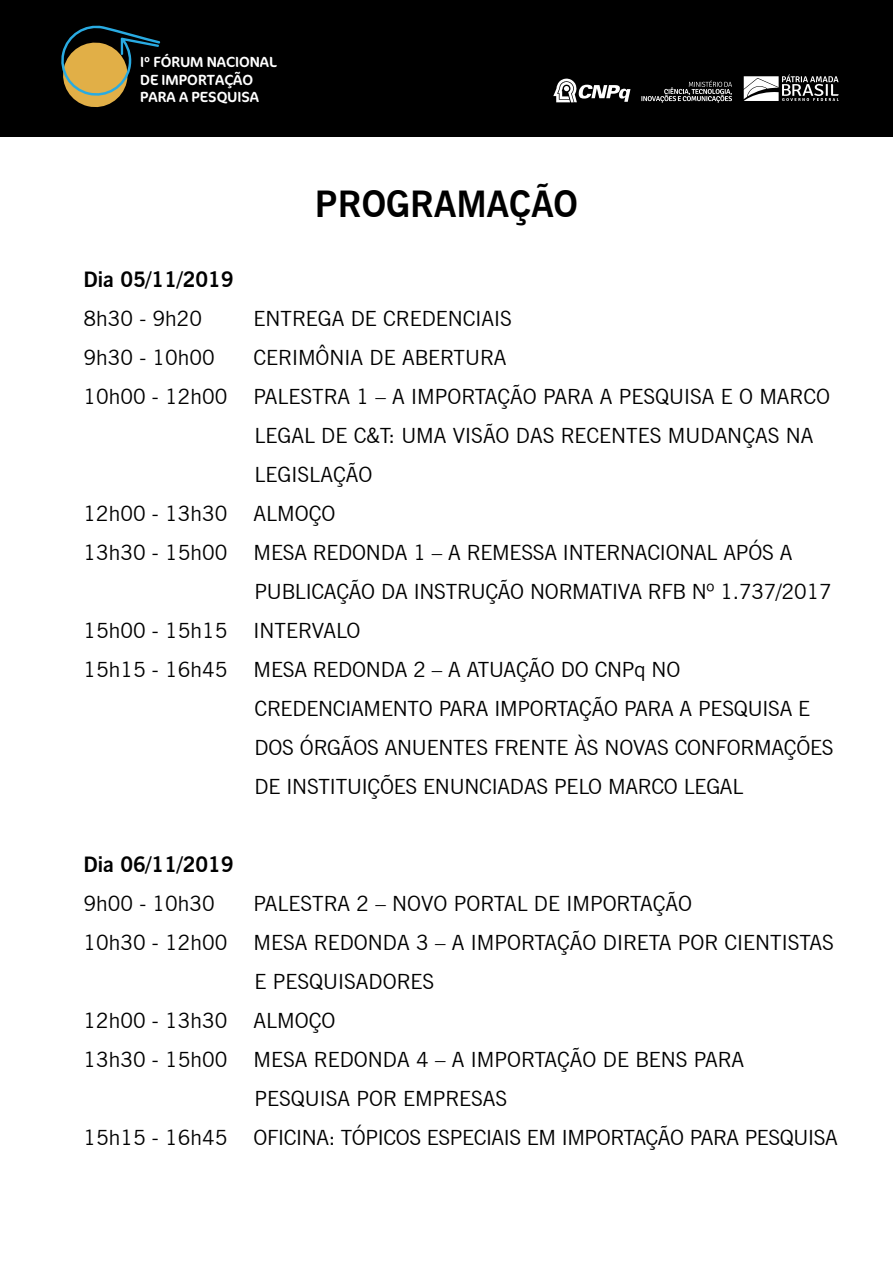
<style>
.page{position:relative;width:893px;height:1263px;background:#fff}
.page>*{position:absolute;margin:0;border:0;box-sizing:border-box;transform-origin:0 0}
.t1{font:700 36px "News Gothic BT";color:#000}
.t2{font:21px/39px "News Gothic BT";color:#000}
.t3{font:700 21px "News Gothic BT";color:#000}
.t4{font:14.85px/17.4px "Cocon";color:#fff}
</style>
<div class="page">
<div style="left:0;top:0;width:893px;height:137px;background:#000"></div>
<svg style="left:61px;top:25px;width:100px;height:82px"></svg>
<svg style="left:641px;top:80px;width:91px;height:23px"></svg>
<svg style="left:553px;top:78px;width:77px;height:24px"></svg>
<svg style="left:744px;top:74px;width:95px;height:27px"></svg>
<p class="t4" style="left:140px;top:54px;width:138px">Iº FÓRUM NACIONAL<br>DE IMPORTAÇÃO<br>PARA A PESQUISA</p>
<h1 class="t1" style="left:315px;top:182px;width:265px">PROGRAMAÇÃO</h1>
<p class="t3" style="left:84px;top:267px;width:152px">Dia 05/11/2019</p>
<p class="t2" style="left:84px;top:299px;width:120px">8h30 - 9h20</p>
<p class="t2" style="left:254px;top:299px;width:260px">ENTREGA DE CREDENCIAIS</p>
<p class="t2" style="left:84px;top:338px;width:133px">9h30 - 10h00</p>
<p class="t2" style="left:254px;top:338px;width:254px">CERIMÔNIA DE ABERTURA</p>
<p class="t2" style="left:84px;top:377px;width:145px">10h00 - 12h00</p>
<p class="t2" style="left:254px;top:377px;width:578px">PALESTRA 1 – A IMPORTAÇÃO PARA A PESQUISA E O MARCO<br>LEGAL DE C&amp;T: UMA VISÃO DAS RECENTES MUDANÇAS NA<br>LEGISLAÇÃO</p>
<p class="t2" style="left:84px;top:494px;width:145px">12h00 - 13h30</p>
<p class="t2" style="left:254px;top:494px;width:83px">ALMOÇO</p>
<p class="t2" style="left:84px;top:533px;width:145px">13h30 - 15h00</p>
<p class="t2" style="left:254px;top:533px;width:580px">MESA REDONDA 1 – A REMESSA INTERNACIONAL APÓS A<br>PUBLICAÇÃO DA INSTRUÇÃO NORMATIVA RFB Nº 1.737/2017</p>
<p class="t2" style="left:84px;top:611px;width:145px">15h00 - 15h15</p>
<p class="t2" style="left:254px;top:611px;width:108px">INTERVALO</p>
<p class="t2" style="left:84px;top:650px;width:145px">15h15 - 16h45</p>
<p class="t2" style="left:254px;top:650px;width:581px">MESA REDONDA 2 – A ATUAÇÃO DO CNPq NO CREDENCIAMENTO PARA IMPORTAÇÃO PARA A PESQUISA E DOS ÓRGÃOS ANUENTES FRENTE ÀS NOVAS CONFORMAÇÕES DE INSTITUIÇÕES ENUNCIADAS PELO MARCO LEGAL</p>
<p class="t3" style="left:84px;top:852px;width:152px">Dia 06/11/2019</p>
<p class="t2" style="left:84px;top:884px;width:133px">9h00 - 10h30</p>
<p class="t2" style="left:254px;top:884px;width:440px">PALESTRA 2 – NOVO PORTAL DE IMPORTAÇÃO</p>
<p class="t2" style="left:84px;top:923px;width:145px">10h30 - 12h00</p>
<p class="t2" style="left:254px;top:923px;width:582px">MESA REDONDA 3 – A IMPORTAÇÃO DIRETA POR CIENTISTAS<br>E PESQUISADORES</p>
<p class="t2" style="left:84px;top:1001px;width:145px">12h00 - 13h30</p>
<p class="t2" style="left:254px;top:1001px;width:83px">ALMOÇO</p>
<p class="t2" style="left:84px;top:1040px;width:145px">13h30 - 15h00</p>
<p class="t2" style="left:254px;top:1040px;width:492px">MESA REDONDA 4 – A IMPORTAÇÃO DE BENS PARA<br>PESQUISA POR EMPRESAS</p>
<p class="t2" style="left:84px;top:1118px;width:145px">15h15 - 16h45</p>
<p class="t2" style="left:254px;top:1118px;width:586px">OFICINA: TÓPICOS ESPECIAIS EM IMPORTAÇÃO PARA PESQUISA</p>
</div>
